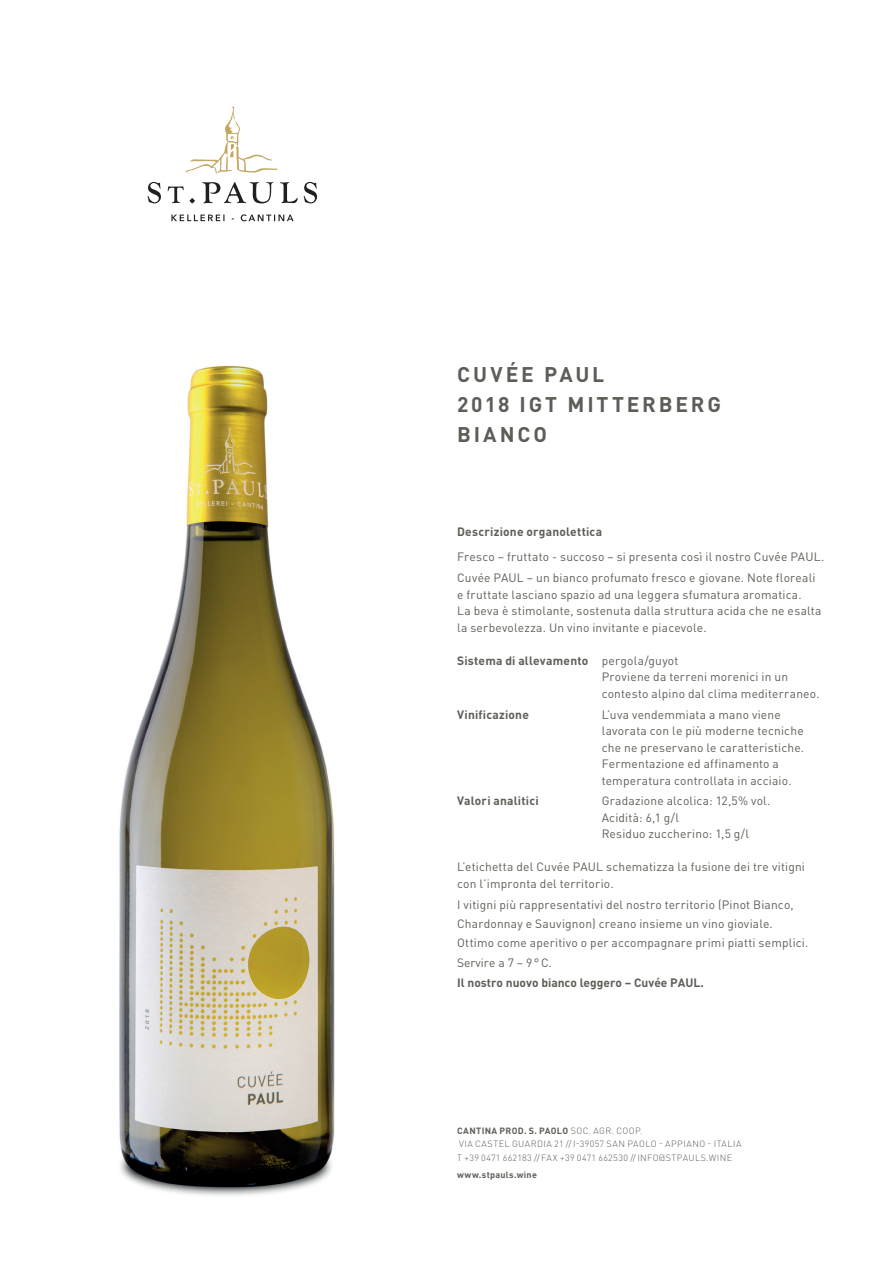
<style>
.page{position:relative;width:893px;height:1263px;background:#fff}
.page>*{position:absolute;margin:0;border:0;box-sizing:border-box;transform-origin:0 0}
.t1{font:700 21px/30px "DINOT";letter-spacing:.13em;color:#5c5f57}
.t2{font:12px/16.5px "DINOT";letter-spacing:.015em;color:#5c5f57}
.t3{font:700 12px "DINOT";letter-spacing:.015em;color:#5c5f57}
.t4{font:700 12px "DIN";color:#5c5f57}
.t5{font:300 9px/13.5px "DINOT";letter-spacing:.045em;color:#5c5f57}
.t6{font:700 9px "DINOT";letter-spacing:.035em;color:#5c5f57}
.s1{font-weight:700}
</style>
<div class="page">
<svg style="left:148px;top:182px;width:169px;height:21px"></svg>
<svg style="left:171px;top:214px;width:123px;height:7px"></svg>
<svg style="left:186px;top:106px;width:91px;height:68px"></svg>
<img style="left:119px;top:365px;width:216px;height:831px">
<h1 class="t1" style="left:457px;top:359px;width:265px">CUVÉE PAUL<br>2018 IGT MITTERBERG<br>BIANCO</h1>
<p class="t3" style="left:457px;top:524px;width:146px">Descrizione organolettica</p>
<p class="t2" style="left:457px;top:547px;width:369px;line-height:20.7px">Fresco – fruttato - succoso – si presenta così il nostro Cuvée PAUL.<br>Cuvée PAUL – un bianco profumato fresco e giovane. Note floreali</p>
<p class="t2" style="left:457px;top:586px;width:366px">e fruttate lasciano spazio ad una leggera sfumatura aromatica.<br>La beva è stimolante, sostenuta dalla struttura acida che ne esalta la serbevolezza. Un vino invitante e piacevole.</p>
<p class="t2" style="left:602px;top:652px;width:219px;text-indent:-145px"><span class="s1">Sistema di allevamento</span> pergola/guyot<br>Proviene da terreni morenici in un contesto alpino dal clima mediterraneo.</p>
<p class="t3" style="left:457px;top:706px;width:73px">Vinificazione</p>
<p class="t2" style="left:602px;top:706px;width:204px">L’uva vendemmiata a mano viene lavorata con le più moderne tecniche che ne preservano le caratteristiche.<br>Fermentazione ed affinamento a temperatura controllata in acciaio.</p>
<p class="t3" style="left:457px;top:793px;width:83px">Valori analitici</p>
<p class="t2" style="left:602px;top:792px;width:170px">Gradazione alcolica: 12,5% vol.<br>Acidità: 6,1 g/l<br>Residuo zuccherino: 1,5 g/l</p>
<p class="t2" style="left:457px;top:858px;width:349px">L’etichetta del Cuvée PAUL schematizza la fusione dei tre vitigni con l’impronta del territorio.</p>
<p class="t2" style="left:457px;top:894px;width:353px;line-height:19.4px">I vitigni più rappresentativi del nostro territorio (Pinot Bianco, Chardonnay e Sauvignon) creano insieme un vino gioviale.<br>Ottimo come aperitivo o per accompagnare primi piatti semplici.<br>Servire a 7 – 9 ° C.</p>
<p class="t4" style="left:457px;top:975px;width:248px">Il nostro nuovo bianco leggero – Cuvée PAUL.</p>
<p class="t5" style="left:457px;top:1123px;width:286px"><span class="s1">CANTINA PROD. S. PAOLO</span> SOC. AGR. COOP.<br>VIA CASTEL GUARDIA 21 // I-39057 SAN PAOLO - APPIANO - ITALIA<br>T +39 0471 662183 // FAX +39 0471 662530 // INFO@STPAULS.WINE</p>
<p class="t6" style="left:457px;top:1169px;width:81px">www.stpauls.wine</p>
</div>
